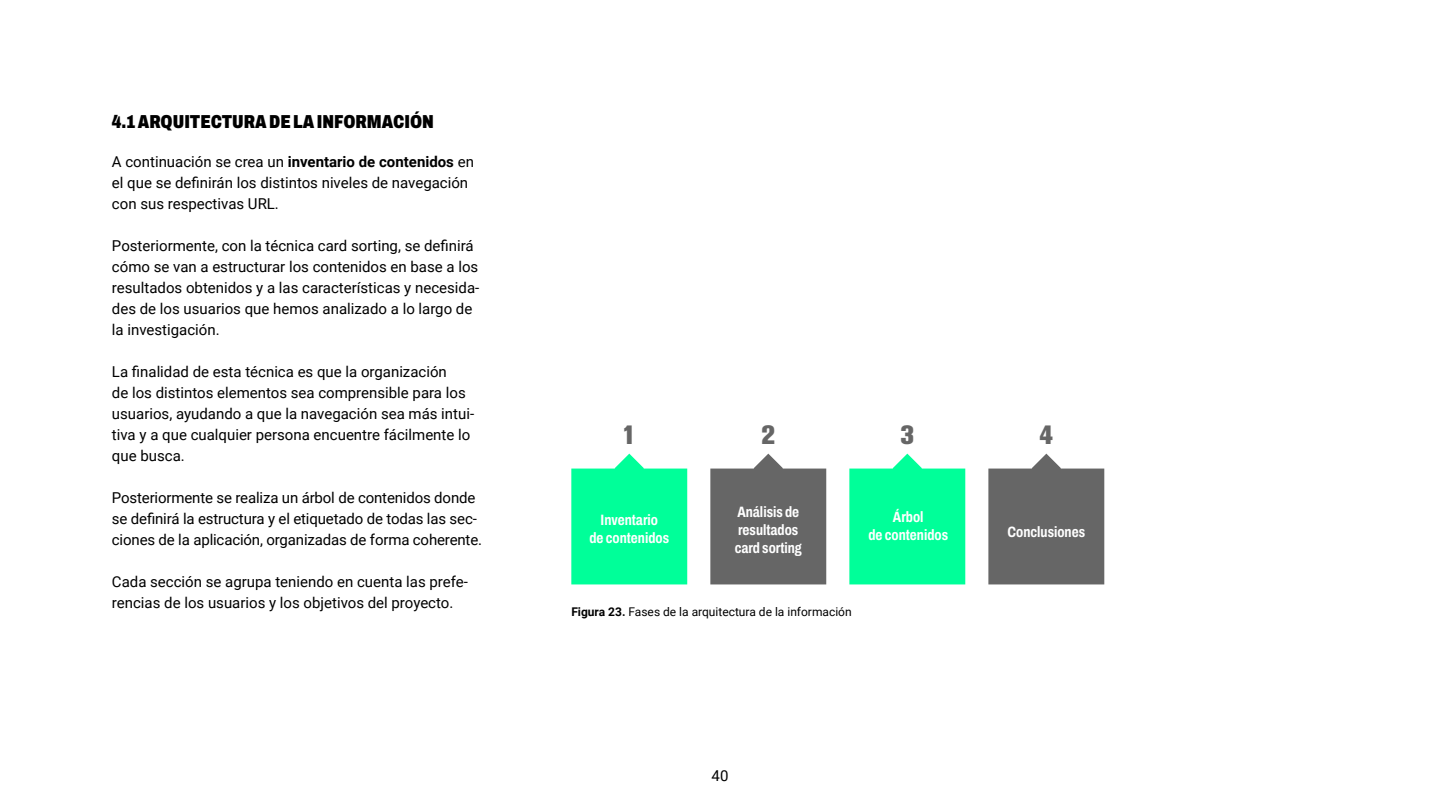
<style>
.page{position:relative;width:1440px;height:810px;background:#fff}
.page>*{position:absolute;margin:0;border:0;box-sizing:border-box;transform-origin:0 0}
.t1{font:26.25px "Akzidenz Grotesk BQ X Bold Alt";color:#666}
.t2{font:900 18.75px "Archivo Condensed";color:#000}
.t3{font:15px/21px "Roboto";color:#000}
.t4{font:700 15px/18px "Archivo Condensed";color:#fff;text-align:center}
.t5{font:12px "Roboto";color:#000}
.s1{font-weight:700}
</style>
<div class="page">
<svg style="left:571px;top:454px;width:116px;height:130px;background:#19ffa3"></svg>
<svg style="left:710px;top:454px;width:116px;height:130px;background:#757575"></svg>
<svg style="left:849px;top:454px;width:116px;height:130px;background:#19ffa3"></svg>
<svg style="left:988px;top:454px;width:116px;height:130px;background:#757575"></svg>
<p class="t2" style="left:112px;top:108px;width:323px">4.1 ARQUITECTURA DE LA INFORMACIÓN</p>
<p class="t3" style="left:112px;top:151px;width:364px">A continuación se crea un <span class="s1">inventario de contenidos</span> en el que se definirán los distintos niveles de navegación con sus respectivas URL.</p>
<p class="t3" style="left:112px;top:235px;width:369px">Posteriormente, con la técnica card sorting, se definirá cómo se van a estructurar los contenidos en base a los resultados obtenidos y a las características y necesida&shy;des de los usuarios que hemos analizado a lo largo de la investigación.</p>
<p class="t3" style="left:112px;top:361px;width:364px">La finalidad de esta técnica es que la organización<br>de los distintos elementos sea comprensible para los usuarios, ayudando a que la navegación sea más intui&shy;tiva y a que cualquier persona encuentre fácilmente lo que busca.</p>
<p class="t3" style="left:112px;top:487px;width:372px">Posteriormente se realiza un árbol de contenidos donde se definirá la estructura y el etiquetado de todas las sec&shy;ciones de la aplicación, organizadas de forma coherente.</p>
<p class="t3" style="left:112px;top:571px;width:357px">Cada sección se agrupa teniendo en cuenta las prefe&shy;rencias de los usuarios y los objetivos del proyecto.</p>
<h1 class="t1" style="left:622px;top:419px;width:15px">1</h1>
<h1 class="t1" style="left:762px;top:419px;width:15px">2</h1>
<h1 class="t1" style="left:900px;top:419px;width:15px">3</h1>
<h1 class="t1" style="left:1040px;top:419px;width:15px">4</h1>
<p class="t4" style="left:589px;top:511px;width:81px">Inventario<br>de contenidos</p>
<p class="t4" style="left:735px;top:503px;width:69px;text-align:left">Análisis de resultados card sorting</p>
<p class="t4" style="left:868px;top:508px;width:81px">Árbol<br>de contenidos</p>
<p class="t5" style="left:571px;top:604px;width:282px"><span class="s1">Figura 23.</span> Fases de la arquitectura de la información</p>
<p class="t4" style="left:1008px;top:522px;width:79px">Conclusiones</p>
<p class="t3" style="left:712px;top:765px;width:18px">40</p>
</div>
